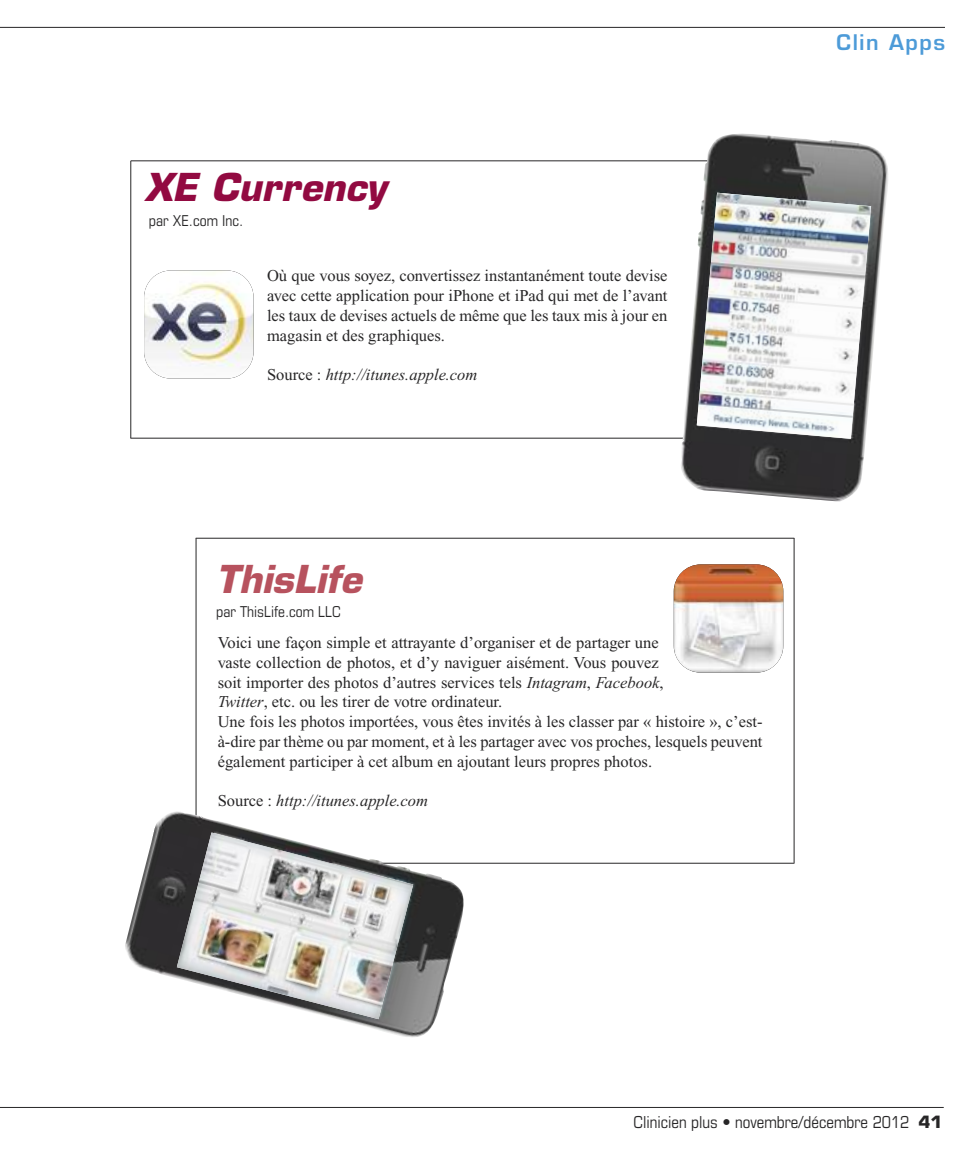
<style>
.page{position:relative;width:972px;height:1175px;background:#fff}
.page>*{position:absolute;margin:0;border:0;box-sizing:border-box;transform-origin:0 0}
.t1{font:italic 700 37.5px "Eurostile";color:#920a41}
.t2{font:italic 700 37.5px "Eurostile";letter-spacing:.005em;color:#b7525e}
.t3{font:600 21px "Eurostile";letter-spacing:.075em;color:#4d9bd8}
.t4{font:16.5px/19.8px "Times New Roman";color:#272627;text-align:justify}
.t5{font:italic 16.5px "Times New Roman";color:#272627}
.t6{font:condensed 16.5px "Eurostile";color:#272627}
.t7{font:condensed 15px "Eurostile";color:#272627}
.s1{font-style:normal}
.s2{font-style:italic}
.s3{font-weight:700;font-stretch:normal}
</style>
<div class="page">
<hr style="left:196px;top:538px;width:1px;height:287px;background:#272627">
<hr style="left:0;top:1107px;width:944px;height:1px;background:#272627">
<hr style="left:0;top:27px;width:945px;height:1px;background:#272627">
<img style="left:144px;top:270px;width:110px;height:108px;border-radius:27px">
<hr style="left:130px;top:438px;width:721px;height:1px;background:#272627">
<hr style="left:131px;top:160px;width:720px;height:1px;background:#272627">
<hr style="left:130px;top:161px;width:1px;height:277px;background:#272627">
<img style="left:681px;top:133px;width:207px;height:368px">
<img style="left:697px;top:193px;width:174px;height:246px">
<img style="left:674px;top:564px;width:109px;height:108px;border-radius:27px">
<hr style="left:196px;top:538px;width:598px;height:1px;background:#272627">
<hr style="left:268px;top:862px;width:527px;height:1px;background:#272627">
<hr style="left:794px;top:538px;width:1px;height:325px;background:#272627">
<img style="left:125px;top:811px;width:344px;height:226px">
<img style="left:177px;top:832px;width:236px;height:187px">
<h1 class="t1" style="left:145px;top:173px;width:243px">XE Currency</h1>
<p class="t7" style="left:149px;top:215px;width:96px">par XE.com Inc.</p>
<p class="t4" style="left:267px;top:267px;width:402px">Où que vous soyez, convertissez instantanément toute devise avec cette application pour iPhone et iPad qui met de l’avant les taux de devises actuels de même que les taux mis à jour en magasin et des graphiques.</p>
<p class="t5" style="left:267px;top:369px;width:212px"><span class="s1">Source :</span> http://itunes.apple.com</p>
<h1 class="t2" style="left:216px;top:564px;width:147px">ThisLife</h1>
<p class="t7" style="left:216px;top:605px;width:126px">par ThisLife.com LLC</p>
<p class="t4" style="left:218px;top:634px;width:546px;text-align:left">Voici une façon simple et attrayante d’organiser et de partager une<br>vaste collection de photos, et d’y naviguer aisément. Vous pouvez<br>soit importer des photos d’autres services tels <span class="s2">Intagram</span>, <span class="s2">Facebook</span>,<br><span class="s2">Twitter</span>, etc. ou les tirer de votre ordinateur.<br>Une fois les photos importées, vous êtes invités à les classer par « histoire », c’est&shy;à-dire par thème ou par moment, et à les partager avec vos proches, lesquels peuvent également participer à cet album en ajoutant leurs propres photos.</p>
<p class="t5" style="left:218px;top:795px;width:212px"><span class="s1">Source :</span> http://itunes.apple.com</p>
<p class="t3" style="left:837px;top:34px;width:110px">Clin Apps</p>
<p class="t6" style="left:634px;top:1116px;width:310px">Clinicien plus • novembre/décembre 2012 <span class="s3">41</span></p>
</div>
